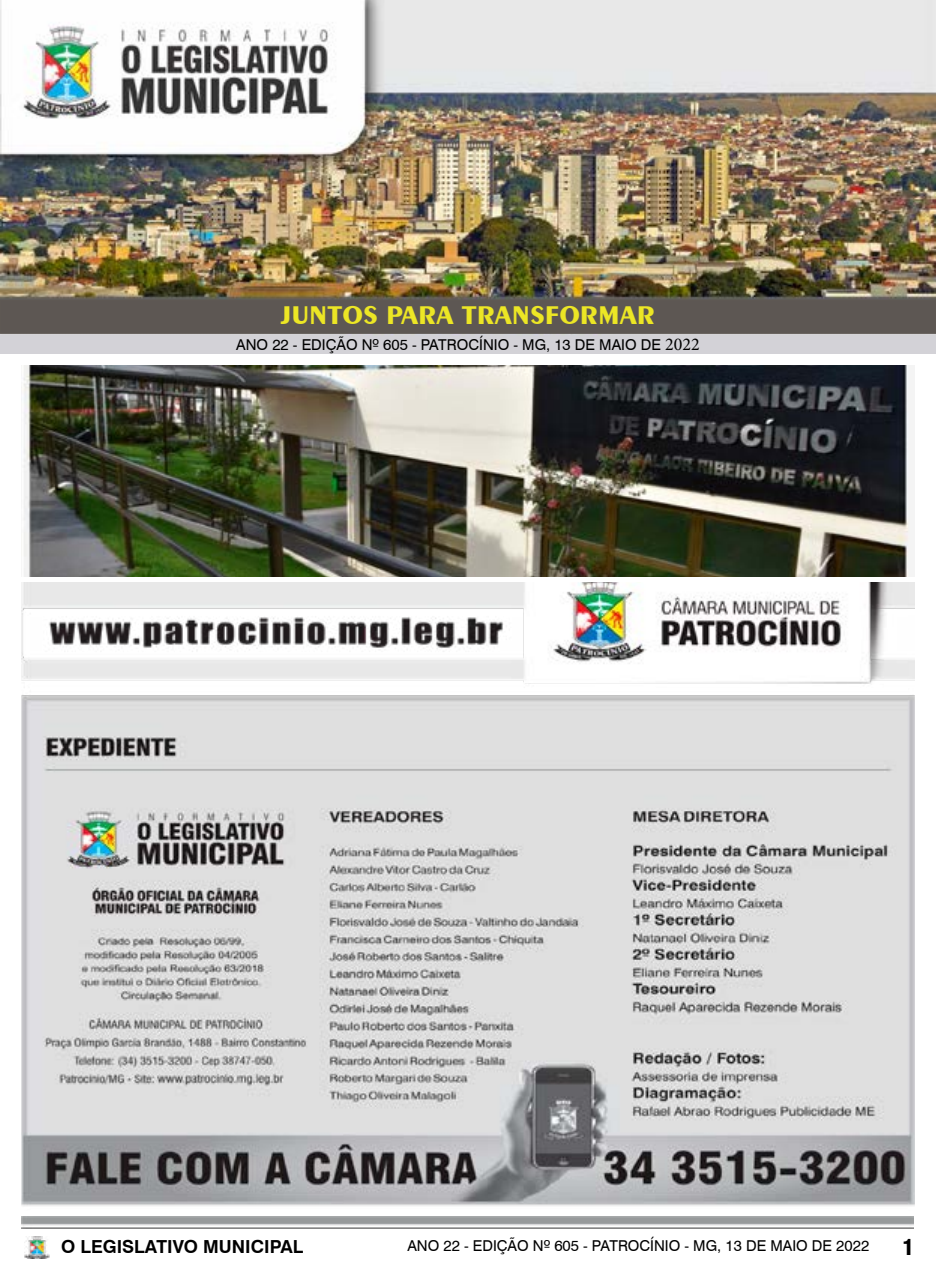
<style>
.page{position:relative;width:936px;height:1276px;background:#fff}
.page>*{position:absolute;margin:0;border:0;box-sizing:border-box;transform-origin:0 0}
.t1{font:700 27px "Exotic 350 BT";color:#ece625}
.t2{font:900 condensed 21px "Swiss 721 BT";color:#000}
.t3{font:700 18px "Swiss 721 BT";color:#000}
.t4{font:15px "Swiss 721 BT";color:#000}
.s1{font-family:"Minion Pro";font-size:18px}
</style>
<div class="page">
<img style="left:25px;top:1236px;width:24px;height:22px">
<img style="left:0;top:0;width:935px;height:353px">
<div style="left:1px;top:300px;width:934px;height:33px;background:#5d5753"></div>
<div style="left:0;top:299px;width:935px;height:35px;border:2px solid #5e5853"></div>
<img style="left:21px;top:583px;width:893px;height:623px">
<img style="left:21px;top:366px;width:893px;height:210px">
<h1 class="t1" style="left:281px;top:298px;width:375px">JUNTOS PARA TRANSFORMAR</h1>
<p class="t4" style="left:236px;top:335px;width:465px">ANO 22 - EDIÇÃO Nº 605 - PATROCÍNIO - MG, 13 DE MAIO DE <span class="s1">2022</span></p>
<p class="t3" style="left:61px;top:1234px;width:244px">O LEGISLATIVO MUNICIPAL</p>
<p class="t4" style="left:407px;top:1235px;width:463px">ANO 22 - EDIÇÃO Nº 605 - PATROCÍNIO - MG, 13 DE MAIO DE 2022</p>
<h2 class="t2" style="left:902px;top:1235px;width:13px">1</h2>
</div>
